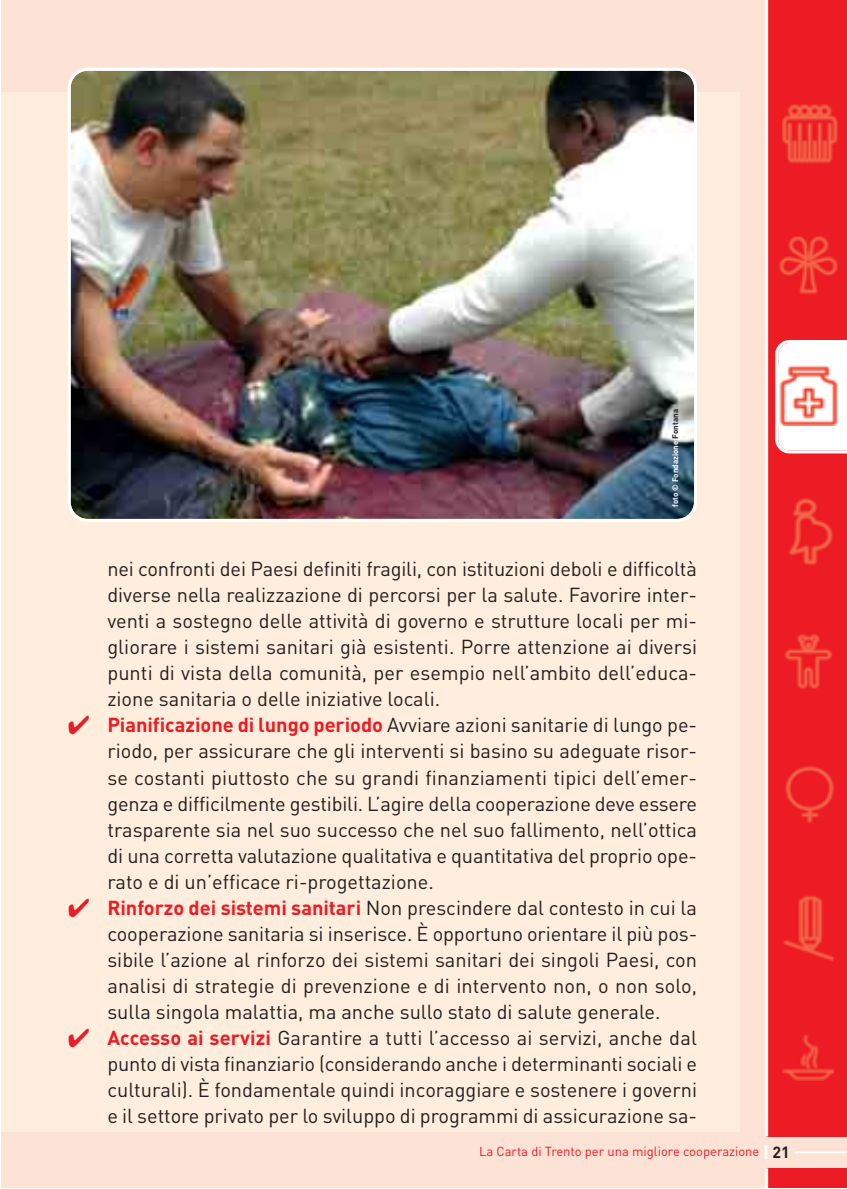
<style>
.page{position:relative;width:847px;height:1189px;background:#fff}
.page>*{position:absolute;margin:0;border:0;box-sizing:border-box;transform-origin:0 0}
.t1{font:20px/26px "DIN";color:#231f20;text-align:justify}
.t2{font:13px "DIN";color:#ed1c24}
.t3{font:700 8px "DIN";color:#fff}
.s1{color:#231f20}
.s2{color:#ed1c24}
.s3{font-weight:700;color:#ed1c24}
.s4{font-weight:900;font-size:16px;color:#fff}
.s5{font-weight:700;font-size:16px;color:#231f20}
</style>
<div class="page">
<div style="left:1px;top:0;width:846px;height:1187px;background:#fde3d6"></div>
<div style="left:1px;top:93px;width:738px;height:1037px;background:#fed"></div>
<hr style="left:795px;top:1151px;width:52px;height:2px;background:#fff">
<div style="left:767px;top:1168px;width:80px;height:19px;background:#ed1c24"></div>
<div style="left:767px;top:0;width:80px;height:1136px;background:#ed1c24"></div>
<hr style="left:765px;top:0;width:3px;height:1136px;background:#fff">
<hr style="left:765px;top:1168px;width:3px;height:19px;background:#fff">
<img style="left:782px;top:104px;width:56px;height:59px">
<img style="left:784px;top:634px;width:48px;height:54px">
<img style="left:785px;top:766px;width:48px;height:57px">
<img style="left:782px;top:1034px;width:51px;height:46px">
<img style="left:783px;top:895px;width:50px;height:66px">
<img style="left:788px;top:498px;width:45px;height:67px">
<svg style="left:775px;top:340px;width:72px;height:113px;background:#fef8f8"></svg>
<img style="left:779px;top:237px;width:58px;height:57px">
<img style="left:778px;top:365px;width:62px;height:61px">
<img style="left:68px;top:68px;width:629px;height:454px">
<p class="t3" style="left:672px;top:507px;width:99px;rotate:-90deg">foto © Fondazione <span class="s1">Fontana</span></p>
<p class="t1" style="left:107px;top:558px;width:591px">nei confronti dei Paesi definiti fragili, con istituzioni deboli e difficoltà diverse nella realizzazione di percorsi per la salute. Favorire inter&shy;venti a sostegno delle attività di governo e strutture locali per mi&shy;gliorare i sistemi sanitari già esistenti. Porre attenzione ai diversi punti di vista della comunità, per esempio nell’ambito dell’educa&shy;zione sanitaria o delle iniziative locali.</p>
<p class="t1" style="left:107px;top:714px;width:591px;text-indent:-40px"><span class="s2">✔</span> <span class="s3">Pianificazione di lungo periodo</span> Avviare azioni sanitarie di lungo pe&shy;riodo, per assicurare che gli interventi si basino su adeguate risor&shy;se costanti piuttosto che su grandi finanziamenti tipici dell’emer&shy;genza e difficilmente gestibili. L’agire della cooperazione deve essere trasparente sia nel suo successo che nel suo fallimento, nell’ottica di una corretta valutazione qualitativa e quantitativa del proprio ope&shy;rato e di un’efficace ri-progettazione.</p>
<p class="t1" style="left:107px;top:896px;width:591px;text-indent:-40px"><span class="s2">✔</span> <span class="s3">Rinforzo dei sistemi sanitari</span> Non prescindere dal contesto in cui la cooperazione sanitaria si inserisce. È opportuno orientare il più pos&shy;sibile l’azione al rinforzo dei sistemi sanitari dei singoli Paesi, con analisi di strategie di prevenzione e di intervento non, o non solo, sulla singola malattia, ma anche sullo stato di salute generale.</p>
<p class="t1" style="left:107px;top:1026px;width:591px;text-indent:-40px"><span class="s2">✔</span> <span class="s3">Accesso ai servizi</span> Garantire a tutti l’accesso ai servizi, anche dal punto di vista finanziario (considerando anche i determinanti sociali e culturali). È fondamentale quindi incoraggiare e sostenere i governi e il settore privato per lo sviluppo di programmi di assicurazione sa-</p>
<p class="t2" style="left:479px;top:1146px;width:312px">La Carta di Trento per una migliore cooperazione <span class="s4">|</span> <span class="s5">21</span></p>
</div>
